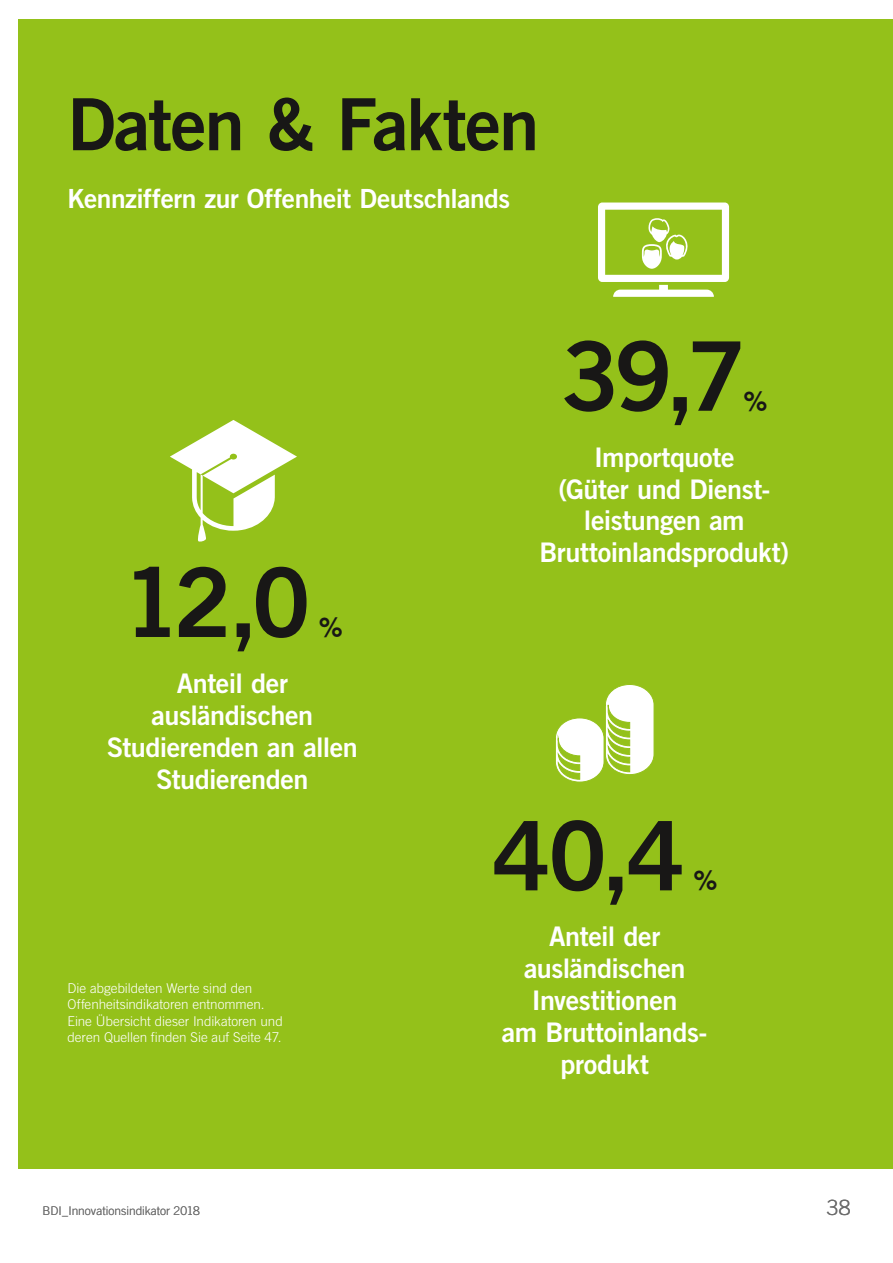
<style>
.page{position:relative;width:893px;height:1263px;background:#fff}
.page>*{position:absolute;margin:0;border:0;box-sizing:border-box;transform-origin:0 0}
._2013_Vorspann_13_pt{font:96px "Trade Gothic LT Std Bd 2";color:#181716}
.Headline_23pt{font:72px "Trade Gothic LT Std Bd 2";letter-spacing:-.025em;color:#181716}
._2013_Vorspann_13_pt-2{font:27px/31.8px "Trade Gothic LT Std Bd 2";letter-spacing:-.02em;color:#fff;text-align:center}
._2013_Vorspann_13_pt-3{font:27px "Trade Gothic LT Std Bd 2";color:#181716}
._2013_Vorspann_13_pt-4{font:26.4px "Trade Gothic LT Std Bd 2";letter-spacing:-.02em;color:#fff}
.t1{font:300 21px "Trade Gothic LT Std";color:#6e6e6e}
.Fußnoten{font:300 13.5px/16.5px "Trade Gothic LT Std";letter-spacing:-.005em;color:#fff}
.t2{font:300 12px "Trade Gothic LT Std";color:#6e6e6e}
</style>
<div class="page">
<div style="left:18px;top:19px;width:875px;height:1150px;background:#94c11a"></div>
<svg style="left:555px;top:684px;width:99px;height:98px"></svg>
<svg style="left:170px;top:420px;width:127px;height:122px"></svg>
<svg style="left:598px;top:203px;width:131px;height:94px"></svg>
<p class="Headline_23pt" style="left:68px;top:80px;width:473px">Daten &amp; Fakten</p>
<p class="_2013_Vorspann_13_pt-4" style="left:68px;top:182px;width:444px">Kennziffern zur Offenheit Deutschlands</p>
<p class="_2013_Vorspann_13_pt" style="left:122px;top:543px;width:190px">12,0</p>
<p class="_2013_Vorspann_13_pt-3" style="left:319px;top:611px;width:26px">%</p>
<p class="_2013_Vorspann_13_pt-2" style="left:107px;top:667px;width:253px">Anteil der ausländischen<br>Studierenden an allen<br>Studierenden</p>
<p class="Fußnoten" style="left:68px;top:979px;width:217px">Die abgebildeten Werte sind den Offenheitsindikatoren entnommen.<br>Eine Übersicht dieser Indikatoren und deren Quellen finden Sie auf Seite 47.</p>
<p class="_2013_Vorspann_13_pt" style="left:561px;top:317px;width:186px">39,7</p>
<p class="_2013_Vorspann_13_pt-3" style="left:743px;top:384px;width:26px">%</p>
<p class="_2013_Vorspann_13_pt-2" style="left:539px;top:441px;width:251px">Importquote<br>(Güter und Dienst&shy;leistungen am<br>Bruttoinlandsprodukt)</p>
<p class="_2013_Vorspann_13_pt" style="left:492px;top:796px;width:195px">40,4</p>
<p class="_2013_Vorspann_13_pt-3" style="left:693px;top:864px;width:26px">%</p>
<p class="_2013_Vorspann_13_pt-2" style="left:502px;top:920px;width:207px">Anteil der ausländischen<br>Investitionen<br>am Bruttoinlands&shy;produkt</p>
<p class="t2" style="left:43px;top:1203px;width:159px">BDI_Innovationsindikator 2018</p>
<p class="t1" style="left:827px;top:1194px;width:25px">38</p>
</div>
